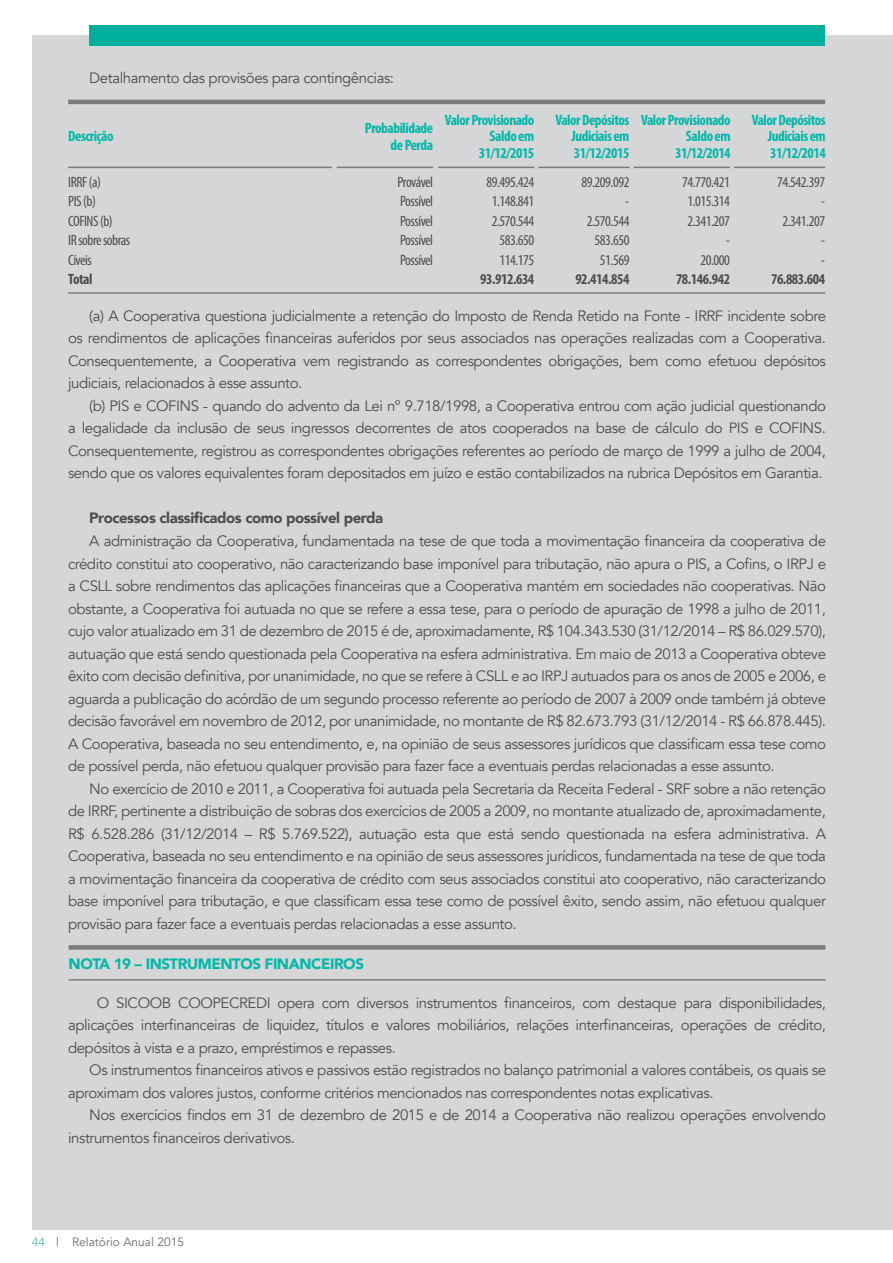
<style>
.page{position:relative;width:893px;height:1263px;background:#fff}
.page>*{position:absolute;margin:0;border:0;box-sizing:border-box;transform-origin:0 0}
.t1{font:15px/22.5px "Avenir";letter-spacing:-.03em;color:#4d4d4f;text-align:justify}
.t2{font:condensed 15px/19.5px "Myriad Pro";letter-spacing:-.03em;color:#4d4d4f;text-align:right}
.t3{font:700 condensed 15px/16.5px "Myriad Pro";letter-spacing:-.03em;color:#00b7a9;text-align:right}
.t4{font:700 condensed 15px "Myriad Pro";letter-spacing:-.03em;color:#4d4d4f}
.t5{font:900 15px "Avenir";letter-spacing:-.03em;color:#4d4d4f}
.t6{font:900 15px "Avenir";letter-spacing:-.03em;color:#00b7a9}
.t7{font:12px "Avenir";color:#6b6c6f}
.t8{font:12px "Avenir";color:#4ec1b5}
</style>
<div class="page">
<div style="left:33px;top:35px;width:860px;height:1195px;background:#d4d6d7"></div>
<div style="left:90px;top:26px;width:735px;height:20px;background:#00ae9d"></div>
<hr style="left:68px;top:100px;width:757px;height:4px;background:#7e7a78">
<hr style="left:634px;top:167px;width:96px;height:1px;background:#7e7a78">
<hr style="left:438px;top:167px;width:96px;height:1px;background:#7e7a78">
<hr style="left:337px;top:167px;width:96px;height:1px;background:#7e7a78">
<hr style="left:734px;top:167px;width:91px;height:1px;background:#7e7a78">
<hr style="left:538px;top:167px;width:91px;height:1px;background:#7e7a78">
<hr style="left:68px;top:167px;width:264px;height:1px;background:#7e7a78">
<hr style="left:68px;top:292px;width:757px;height:2px;background:#7e7a78">
<div style="left:69px;top:945px;width:756px;height:5px;background:#7e7a78"></div>
<hr style="left:69px;top:979px;width:756px;height:1px;background:#7e7a78">
<p class="t1" style="left:89px;top:67px;width:306px">Detalhamento das provisões para contingências:</p>
<p class="t3" style="left:68px;top:128px;width:47px">Descrição</p>
<p class="t2" style="left:68px;top:172px;width:64px;text-align:left">IRRF (a)<br>PIS (b)<br>COFINS (b)<br>IR sobre sobras<br>Cíveis</p>
<p class="t4" style="left:68px;top:270px;width:26px">Total</p>
<p class="t3" style="left:365px;top:120px;width:70px">Probabilidade de Perda</p>
<p class="t3" style="left:571px;top:111px;width:59px;text-align:justify;text-indent:-16px">Valor Depósitos Judiciais em 31/12/2015</p>
<p class="t3" style="left:768px;top:111px;width:59px;text-align:justify;text-indent:-16px">Valor Depósitos Judiciais em 31/12/2014</p>
<p class="t3" style="left:445px;top:111px;width:91px">Valor Provisionado<br>Saldo em<br>31/12/2015</p>
<p class="t3" style="left:641px;top:111px;width:91px">Valor Provisionado<br>Saldo em<br>31/12/2014</p>
<p class="t2" style="left:397px;top:172px;width:37px;text-align:justify">Provável Possível Possível Possível Possível</p>
<p class="t2" style="left:777px;top:172px;width:49px">74.542.397 -<br>2.341.207 -<br>-</p>
<p class="t4" style="left:771px;top:270px;width:56px">76.883.604</p>
<p class="t2" style="left:486px;top:172px;width:49px">89.495.424<br>1.148.841<br>2.570.544<br>583.650<br>114.175</p>
<p class="t4" style="left:480px;top:270px;width:56px">93.912.634</p>
<p class="t2" style="left:581px;top:172px;width:49px">89.209.092 -<br>2.570.544<br>583.650<br>51.569</p>
<p class="t4" style="left:575px;top:270px;width:56px">92.414.854</p>
<p class="t2" style="left:682px;top:172px;width:49px">74.770.421<br>1.015.314<br>2.341.207 -<br>20.000</p>
<p class="t4" style="left:676px;top:270px;width:56px">78.146.942</p>
<p class="t1" style="left:68px;top:305px;width:759px;text-indent:21px">(a) A Cooperativa questiona judicialmente a retenção do Imposto de Renda Retido na Fonte - IRRF incidente sobre os rendimentos de aplicações financeiras auferidos por seus associados nas operações realizadas com a Cooperativa.<br>Consequentemente, a Cooperativa vem registrando as correspondentes obrigações, bem como efetuou depósitos judiciais, relacionados à esse assunto.</p>
<p class="t1" style="left:68px;top:395px;width:759px;text-indent:21px">(b) PIS e COFINS - quando do advento da Lei nº 9.718/1998, a Cooperativa entrou com ação judicial questionando a legalidade da inclusão de seus ingressos decorrentes de atos cooperados na base de cálculo do PIS e COFINS.<br>Consequentemente, registrou as correspondentes obrigações referentes ao período de março de 1999 a julho de 2004, sendo que os valores equivalentes foram depositados em juízo e estão contabilizados na rubrica Depósitos em Garantia.</p>
<p class="t5" style="left:89px;top:505px;width:296px">Processos classificados como possível perda</p>
<p class="t1" style="left:68px;top:530px;width:759px;text-indent:21px">A administração da Cooperativa, fundamentada na tese de que toda a movimentação financeira da cooperativa de crédito constitui ato cooperativo, não caracterizando base imponível para tributação, não apura o PIS, a Cofins, o IRPJ e a CSLL sobre rendimentos das aplicações financeiras que a Cooperativa mantém em sociedades não cooperativas. Não obstante, a Cooperativa foi autuada no que se refere a essa tese, para o período de apuração de 1998 a julho de 2011, cujo valor atualizado em 31 de dezembro de 2015 é de, aproximadamente, R$ 104.343.530 (31/12/2014 – R$ 86.029.570), autuação que está sendo questionada pela Cooperativa na esfera administrativa. Em maio de 2013 a Cooperativa obteve êxito com decisão definitiva, por unanimidade, no que se refere à CSLL e ao IRPJ autuados para os anos de 2005 e 2006, e aguarda a publicação do acórdão de um segundo processo referente ao período de 2007 à 2009 onde também já obteve decisão favorável em novembro de 2012, por unanimidade, no montante de R$ 82.673.793 (31/12/2014 - R$ 66.878.445).<br>A Cooperativa, baseada no seu entendimento, e, na opinião de seus assessores jurídicos que classificam essa tese como de possível perda, não efetuou qualquer provisão para fazer face a eventuais perdas relacionadas a esse assunto.</p>
<p class="t1" style="left:68px;top:777px;width:760px;text-indent:21px">No exercício de 2010 e 2011, a Cooperativa foi autuada pela Secretaria da Receita Federal - SRF sobre a não retenção de IRRF, pertinente a distribuição de sobras dos exercícios de 2005 a 2009, no montante atualizado de, aproximadamente, R$ 6.528.286 (31/12/2014 – R$ 5.769.522), autuação esta que está sendo questionada na esfera administrativa. A Cooperativa, baseada no seu entendimento e na opinião de seus assessores jurídicos, fundamentada na tese de que toda a movimentação financeira da cooperativa de crédito com seus associados constitui ato cooperativo, não caracterizando base imponível para tributação, e que classificam essa tese como de possível êxito, sendo assim, não efetuou qualquer provisão para fazer face a eventuais perdas relacionadas a esse assunto.</p>
<p class="t6" style="left:69px;top:951px;width:297px">NOTA 19 – INSTRUMENTOS FINANCEIROS</p>
<p class="t1" style="left:68px;top:991px;width:759px;text-indent:29px">O SICOOB COOPECREDI opera com diversos instrumentos financeiros, com destaque para disponibilidades, aplicações interfinanceiras de liquidez, títulos e valores mobiliários, relações interfinanceiras, operações de crédito, depósitos à vista e a prazo, empréstimos e repasses.</p>
<p class="t1" style="left:68px;top:1059px;width:759px;text-indent:21px">Os instrumentos financeiros ativos e passivos estão registrados no balanço patrimonial a valores contábeis, os quais se aproximam dos valores justos, conforme critérios mencionados nas correspondentes notas explicativas.</p>
<p class="t1" style="left:68px;top:1104px;width:759px;text-indent:21px">Nos exercícios findos em 31 de dezembro de 2015 e de 2014 a Cooperativa não realizou operações envolvendo instrumentos financeiros derivativos.</p>
<p class="t8" style="left:32px;top:1235px;width:15px">44</p>
<p class="t7" style="left:56px;top:1235px;width:130px">| Relatório Anual 2015</p>
</div>
